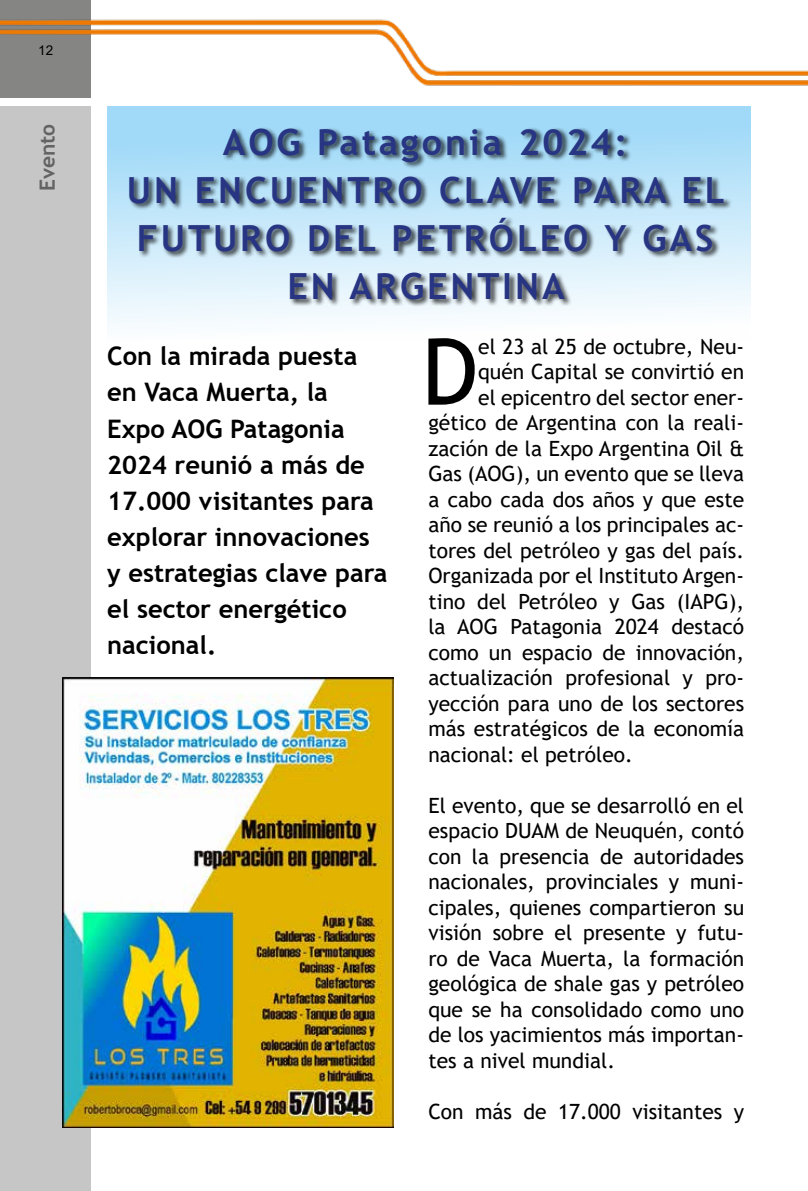
<style>
.page{position:relative;width:808px;height:1191px;background:#fff}
.page>*{position:absolute;margin:0;border:0;box-sizing:border-box;transform-origin:0 0}
.t1{font:92.25px "Trebuchet MS";color:#000}
.t2{font:700 36px/48px "Trebuchet MS";letter-spacing:.08em;color:#283583;text-align:center}
.t3{font:700 25.5px/36px "Trebuchet MS";color:#000}
.t4{font:21px/25.5px "Trebuchet MS";color:#000;text-align:justify}
.t5{font:700 21px "Trebuchet MS";color:#646363}
.t6{font:13.5px "Arial";color:#000}
</style>
<div class="page">
<div style="left:0;top:0;width:91px;height:98px;background:#858584"></div>
<div style="left:0;top:106px;width:91px;height:1085px;background:#c6c6c6"></div>
<img style="left:0;top:19px;width:808px;height:67px">
<div style="left:107px;top:106px;width:643px;height:234px;background:linear-gradient(to bottom,#96d6f7,#fdfefe)"></div>
<div style="left:128px;top:127px;width:604px;height:180px;background:#000;opacity:.75"></div>
<img style="left:63px;top:677px;width:330px;height:450px">
<p class="t6" style="left:38px;top:41px;width:17px">12</p>
<p class="t5" style="left:34px;top:191px;width:69px;rotate:-90deg">Evento</p>
<h2 class="t2" style="left:127px;top:118px;width:599px">AOG Patagonia 2024:<br>UN ENCUENTRO CLAVE PARA EL<br>FUTURO DEL PETRÓLEO Y GAS<br>EN ARGENTINA</h2>
<p class="t3" style="left:107px;top:338px;width:282px">Con la mirada puesta en Vaca Muerta, la<br>Expo AOG Patagonia<br>2024 reunió a más de<br>17.000 visitantes para explorar innovaciones y estrategias clave para el sector energético nacional.</p>
<h1 class="t1" style="left:422px;top:314px;width:58px">D</h1>
<p class="t4" style="left:478px;top:333px;width:267px">el 23 al 25 de octubre, Neu-</p>
<p class="t4" style="left:478px;top:359px;width:267px">quén Capital se convirtió en</p>
<p class="t4" style="left:478px;top:384px;width:267px">el epicentro del sector ener-</p>
<p class="t4" style="left:428px;top:410px;width:317px">gético de Argentina con la reali-</p>
<p class="t4" style="left:428px;top:435px;width:317px">zación de la Expo Argentina Oil &amp;</p>
<p class="t4" style="left:428px;top:461px;width:317px">Gas (AOG), un evento que se lleva</p>
<p class="t4" style="left:428px;top:486px;width:317px">a cabo cada dos años y que este</p>
<p class="t4" style="left:428px;top:512px;width:317px">año se reunió a los principales ac-</p>
<p class="t4" style="left:428px;top:537px;width:317px">tores del petróleo y gas del país.</p>
<p class="t4" style="left:428px;top:563px;width:317px">Organizada por el Instituto Argen-</p>
<p class="t4" style="left:428px;top:588px;width:317px">tino del Petróleo y Gas (IAPG),</p>
<p class="t4" style="left:428px;top:614px;width:317px">la AOG Patagonia 2024 destacó</p>
<p class="t4" style="left:428px;top:639px;width:317px">como un espacio de innovación,</p>
<p class="t4" style="left:428px;top:665px;width:317px">actualización profesional y pro-</p>
<p class="t4" style="left:428px;top:690px;width:317px">yección para uno de los sectores</p>
<p class="t4" style="left:428px;top:716px;width:317px">más estratégicos de la economía</p>
<p class="t4" style="left:428px;top:741px;width:206px">nacional: el petróleo.</p>
<p class="t4" style="left:428px;top:792px;width:317px">El evento, que se desarrolló en el espacio DUAM de Neuquén, contó con la presencia de autoridades nacionales, provinciales y muni&shy;cipales, quienes compartieron su visión sobre el presente y futu&shy;ro de Vaca Muerta, la formación geológica de shale gas y petróleo que se ha consolidado como uno de los yacimientos más importan&shy;tes a nivel mundial.</p>
<p class="t4" style="left:428px;top:1098px;width:317px">Con más de 17.000 visitantes y</p>
</div>
